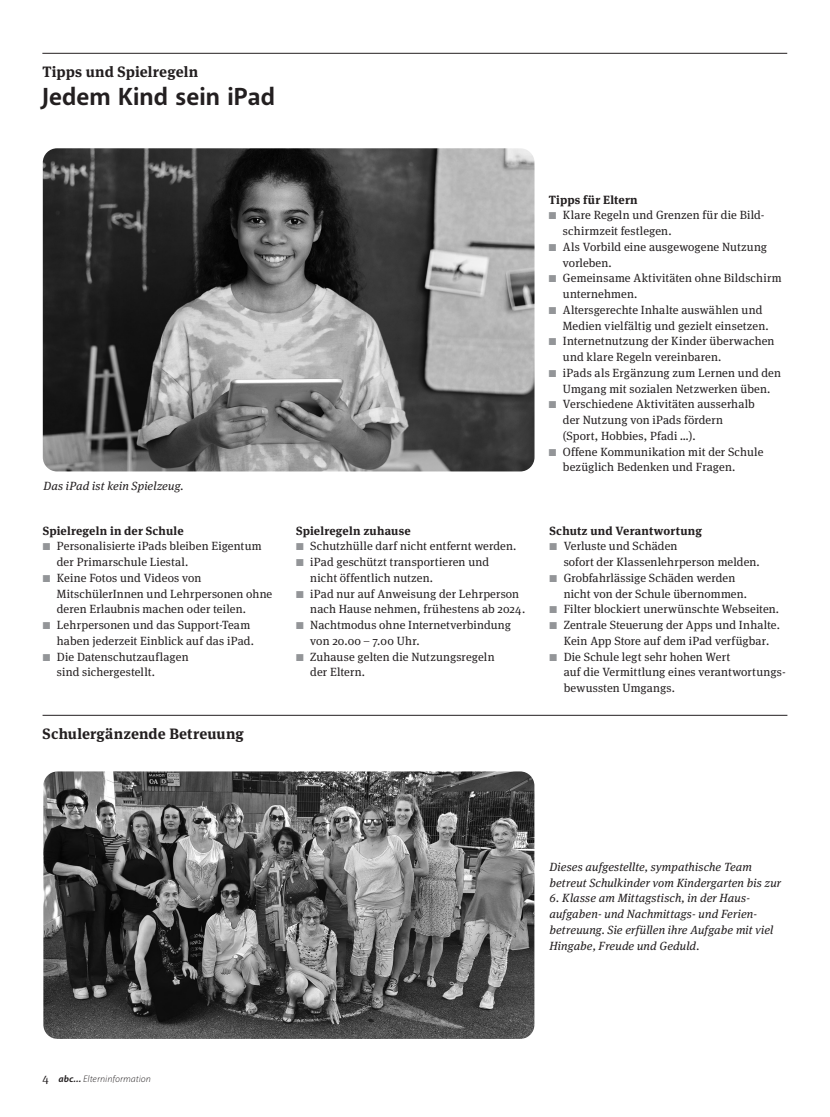
<style>
.page{position:relative;width:830px;height:1117px;background:#fff}
.page>*{position:absolute;margin:0;border:0;box-sizing:border-box;transform-origin:0 0}
.t1{font:700 25px "Akagi Pro";letter-spacing:.005em;color:#231f20}
.t2{font:700 15px "Meta Serif Pro";letter-spacing:.01em;color:#231f20}
.t3{font:11.88px/15.8px "Meta Serif Pro";letter-spacing:.01em;color:#231f20}
.t4{font:italic 11.88px/15.8px "Meta Serif Pro";letter-spacing:.01em;color:#231f20}
.t5{font:700 11.88px "Meta Serif Pro";letter-spacing:.015em;color:#231f20}
.t6{font:italic 300 9.38px "Akagi Pro";letter-spacing:.015em;color:#231f20}
.s1{color:#939598}
.s2{font-family:"Meta Serif Pro";font-weight:400;font-style:normal;font-size:11.88px}
.s3{font-weight:700}
</style>
<div class="page">
<img style="left:43px;top:148px;width:491px;height:323px">
<hr style="left:42px;top:53px;width:744px;height:1px;background:#231f20">
<img style="left:43px;top:771px;width:491px;height:267px">
<hr style="left:43px;top:715px;width:744px;height:1px;background:#231f20">
<p class="t2" style="left:42px;top:60px;width:157px">Tipps und Spielregeln</p>
<h1 class="t1" style="left:42px;top:81px;width:234px">Jedem Kind sein iPad</h1>
<p class="t4" style="left:43px;top:477px;width:142px">Das iPad ist kein Spielzeug.</p>
<p class="t5" style="left:43px;top:520px;width:142px">Spielregeln in der Schule</p>
<p class="t3" style="left:57px;top:537px;width:206px;text-indent:-14px"><span class="s1">■</span> Personalisierte iPads bleiben Eigentum der Primarschule Liestal.</p>
<p class="t3" style="left:57px;top:569px;width:217px;text-indent:-14px"><span class="s1">■</span> Keine Fotos und Videos von<br>MitschülerInnen und Lehrpersonen ohne deren Erlaubnis machen oder teilen.</p>
<p class="t3" style="left:57px;top:616px;width:198px;text-indent:-14px"><span class="s1">■</span> Lehrpersonen und das Support-Team haben jederzeit Einblick auf das iPad.</p>
<p class="t3" style="left:57px;top:648px;width:133px;text-indent:-14px"><span class="s1">■</span> Die Datenschutzauflagen sind sichergestellt.</p>
<p class="t2" style="left:43px;top:722px;width:202px">Schulergänzende Betreuung</p>
<p class="t5" style="left:296px;top:520px;width:116px">Spielregeln zuhause</p>
<p class="t3" style="left:296px;top:537px;width:222px"><span class="s1">■</span> Schutzhülle darf nicht entfernt werden.</p>
<p class="t3" style="left:310px;top:553px;width:180px;text-indent:-14px"><span class="s1">■</span> iPad geschützt transportieren und nicht öffentlich nutzen.</p>
<p class="t3" style="left:310px;top:585px;width:216px;text-indent:-14px"><span class="s1">■</span> iPad nur auf Anweisung der Lehrperson nach Hause nehmen, frühestens ab 2024.</p>
<p class="t3" style="left:310px;top:616px;width:202px;text-indent:-14px"><span class="s1">■</span> Nachtmodus ohne Internetverbindung von 20.00 – 7.00 Uhr.</p>
<p class="t3" style="left:310px;top:648px;width:186px;text-indent:-14px"><span class="s1">■</span> Zuhause gelten die Nutzungsregeln der Eltern.</p>
<p class="t5" style="left:548px;top:190px;width:90px">Tipps für Eltern</p>
<p class="t3" style="left:562px;top:207px;width:203px;text-indent:-14px"><span class="s1">■</span> Klare Regeln und Grenzen für die Bild&shy;schirmzeit festlegen.</p>
<p class="t3" style="left:562px;top:238px;width:205px;text-indent:-14px"><span class="s1">■</span> Als Vorbild eine ausgewogene Nutzung vorleben.</p>
<p class="t3" style="left:562px;top:270px;width:220px;text-indent:-14px"><span class="s1">■</span> Gemeinsame Aktivitäten ohne Bildschirm unternehmen.</p>
<p class="t3" style="left:562px;top:301px;width:207px;text-indent:-14px"><span class="s1">■</span> Altersgerechte Inhalte auswählen und<br>Medien vielfältig und gezielt einsetzen.</p>
<p class="t3" style="left:562px;top:333px;width:213px;text-indent:-14px"><span class="s1">■</span> Internetnutzung der Kinder überwachen und klare Regeln vereinbaren.</p>
<p class="t3" style="left:548px;top:364px;width:234px;text-align:center"><span class="s1">■</span> iPads als Ergänzung zum Lernen und den<br>Umgang mit sozialen Netzwerken üben.</p>
<p class="t3" style="left:562px;top:396px;width:193px;text-indent:-14px"><span class="s1">■</span> Verschiedene Aktivitäten ausserhalb der Nutzung von iPads fördern (Sport, Hobbies, Pfadi …).</p>
<p class="t3" style="left:562px;top:443px;width:202px;text-indent:-14px"><span class="s1">■</span> Offene Kommunikation mit der Schule bezüglich Bedenken und Fragen.</p>
<p class="t5" style="left:549px;top:520px;width:154px">Schutz und Verantwortung</p>
<p class="t3" style="left:563px;top:537px;width:197px;text-indent:-14px"><span class="s1">■</span> Verluste und Schäden<br>sofort der Klassenlehrperson melden.</p>
<p class="t3" style="left:563px;top:569px;width:185px;text-indent:-14px"><span class="s1">■</span> Grobfahrlässige Schäden werden nicht von der Schule übernommen.</p>
<p class="t3" style="left:549px;top:600px;width:231px"><span class="s1">■</span> Filter blockiert unerwünschte Webseiten.</p>
<p class="t3" style="left:549px;top:616px;width:232px;text-align:center"><span class="s1">■</span> Zentrale Steuerung der Apps und Inhalte.<br>Kein App Store auf dem iPad verfügbar.</p>
<p class="t3" style="left:563px;top:648px;width:223px;text-indent:-14px"><span class="s1">■</span> Die Schule legt sehr hohen Wert<br>auf die Vermittlung eines verantwortungs&shy;bewussten Umgangs.</p>
<p class="t4" style="left:549px;top:857px;width:233px">Dieses aufgestellte, sympathische Team betreut Schulkinder vom Kindergarten bis zur</p>
<p class="t4" style="left:549px;top:889px;width:225px">6. Klasse am Mittagstisch, in der Haus&shy;aufgaben- und Nachmittags- und Ferien&shy;betreuung. Sie erfüllen ihre Aufgabe mit viel Hingabe, Freude und Geduld.</p>
<p class="t6" style="left:43px;top:1072px;width:110px"><span class="s2">4</span> <span class="s3">abc...</span> Elterninformation</p>
</div>
